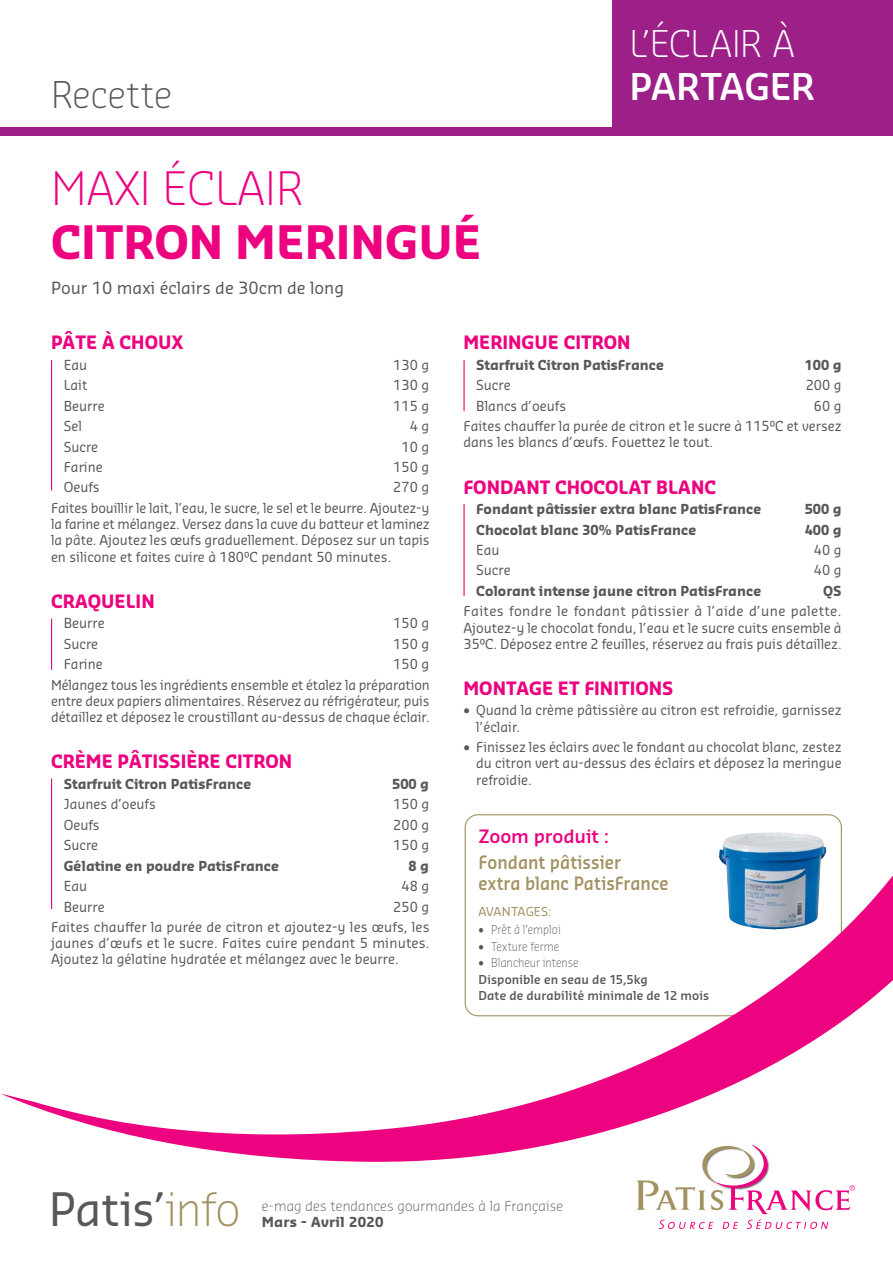
<style>
.page{position:relative;width:893px;height:1263px;background:#fff}
.page>*{position:absolute;margin:0;border:0;box-sizing:border-box;transform-origin:0 0}
.t1{font:700 45px "Sansa Pro";color:#ed0280}
.t2{font:45px "Sansa Std";letter-spacing:-.02em;color:#57585a}
.t3{font:300 45px "Sansa Pro";color:#ed0280}
.t4{font:300 36px/43.2px "Sansa Std";letter-spacing:-.015em;color:#fff}
.t5{font:300 36px "Sansa Std";letter-spacing:.005em;color:#57585a}
.t6{font:700 18px "Sansa Pro";color:#ed0280}
.t7{font:600 18px/21.6px "Sansa Std";letter-spacing:.005em;color:#a29161;scale:.9 1}
.inleiding_sansa{font:600 18px "Sansa Std";letter-spacing:-.005em;color:#ed0280}
.t8{font:16.5px "Sansa Pro";color:#57585a}
.t9{font:13.5px/16.2px "Sansa Pro";color:#57585a;text-align:justify}
.t10{font:13.5px/16.2px "Sansa Pro";color:#57585a;text-align:justify;scale:.96 1}
.t11{font:700 13.5px "Sansa Pro";color:#57585a}
.t12{font:300 13.5px "Sansa Std";letter-spacing:.01em;color:#57585a}
.t13{font:700 13.5px "Sansa Std";letter-spacing:.02em;color:#57585a}
.inleiding_sansa-2{font:600 12px "Sansa Std";letter-spacing:.01em;color:#57585a}
.t14{font:300 12px "Sansa Std";letter-spacing:.005em;color:#57585a;scale:.9 1}
.inleiding_sansa-3{font:12px "Sansa Std";color:#a29161}
.s1{font-weight:600}
.s2{font-weight:300;color:#a29161}
</style>
<div class="page">
<div style="left:0;top:128px;width:893px;height:8px;background:#9d2089"></div>
<svg style="left:636px;top:1163px;width:219px;height:66px"></svg>
<hr style="left:51px;top:360px;width:1px;height:130px;background:#ed0280">
<hr style="left:51px;top:619px;width:1px;height:51px;background:#ed0280">
<hr style="left:463px;top:360px;width:2px;height:51px;background:#ed0280">
<hr style="left:463px;top:504px;width:2px;height:92px;background:#ed0280">
<hr style="left:51px;top:778px;width:1px;height:131px;background:#ed0280">
<div style="left:612px;top:0;width:281px;height:128px;background:#9d2089"></div>
<img style="left:719px;top:832px;width:107px;height:29px">
<svg style="left:0;top:861px;width:893px;height:302px"></svg>
<p class="t5" style="left:51px;top:71px;width:123px">Recette</p>
<p class="t3" style="left:51px;top:159px;width:254px">MAXI ÉCLAIR</p>
<p class="t1" style="left:51px;top:213px;width:432px">CITRON MERINGUÉ</p>
<p class="t8" style="left:51px;top:277px;width:295px">Pour 10 maxi éclairs de 30cm de long</p>
<p class="t4" style="left:629px;top:20px;width:187px">L’ÉCLAIR À<br><span class="s1">PARTAGER</span></p>
<p class="t6" style="left:51px;top:331px;width:134px">PÂTE À CHOUX</p>
<p class="t9" style="left:64px;top:356px;width:25px">Eau</p>
<p class="t9" style="left:393px;top:356px;width:37px">130 g</p>
<p class="t9" style="left:64px;top:377px;width:25px">Lait</p>
<p class="t9" style="left:393px;top:377px;width:37px">130 g</p>
<p class="t9" style="left:64px;top:397px;width:42px">Beurre</p>
<p class="t9" style="left:393px;top:397px;width:37px">115 g</p>
<p class="t9" style="left:64px;top:417px;width:20px">Sel</p>
<p class="t9" style="left:410px;top:417px;width:21px">4 g</p>
<p class="t9" style="left:64px;top:438px;width:36px">Sucre</p>
<p class="t9" style="left:401px;top:438px;width:29px">10 g</p>
<p class="t9" style="left:64px;top:458px;width:40px">Farine</p>
<p class="t9" style="left:393px;top:458px;width:37px">150 g</p>
<p class="t9" style="left:64px;top:479px;width:37px">Oeufs</p>
<p class="t9" style="left:393px;top:479px;width:37px">270 g</p>
<p class="t10" style="left:51px;top:499px;width:396px">Faites bouillir le lait, l’eau, le sucre, le sel et le beurre. Ajoutez-y la farine et mélangez. Versez dans la cuve du batteur et laminez la pâte. Ajoutez les œufs graduellement. Déposez sur un tapis en silicone et faites cuire à 180°C pendant 50 minutes.</p>
<p class="t6" style="left:51px;top:589px;width:105px">CRAQUELIN</p>
<p class="t9" style="left:64px;top:615px;width:42px">Beurre</p>
<p class="t9" style="left:393px;top:615px;width:37px">150 g</p>
<p class="t9" style="left:64px;top:635px;width:36px">Sucre</p>
<p class="t9" style="left:393px;top:635px;width:37px">150 g</p>
<p class="t9" style="left:64px;top:656px;width:40px">Farine</p>
<p class="t9" style="left:393px;top:656px;width:37px">150 g</p>
<p class="t10" style="left:51px;top:676px;width:396px">Mélangez tous les ingrédients ensemble et étalez la préparation entre deux papiers alimentaires. Réservez au réfrigérateur, puis détaillez et déposez le croustillant au-dessus de chaque éclair.</p>
<p class="t6" style="left:51px;top:750px;width:243px">CRÈME PÂTISSIÈRE CITRON</p>
<p class="t11" style="left:64px;top:775px;width:189px">Starfruit Citron PatisFrance</p>
<p class="t11" style="left:392px;top:775px;width:38px">500 g</p>
<p class="t9" style="left:64px;top:796px;width:94px">Jaunes d’oeufs</p>
<p class="t9" style="left:393px;top:796px;width:37px">150 g</p>
<p class="t9" style="left:64px;top:816px;width:37px">Oeufs</p>
<p class="t9" style="left:393px;top:816px;width:37px">200 g</p>
<p class="t9" style="left:64px;top:836px;width:36px">Sucre</p>
<p class="t9" style="left:393px;top:836px;width:37px">150 g</p>
<p class="t11" style="left:64px;top:857px;width:217px">Gélatine en poudre PatisFrance</p>
<p class="t11" style="left:409px;top:857px;width:22px">8 g</p>
<p class="t9" style="left:64px;top:877px;width:25px">Eau</p>
<p class="t9" style="left:401px;top:877px;width:29px">48 g</p>
<p class="t9" style="left:64px;top:898px;width:42px">Beurre</p>
<p class="t9" style="left:393px;top:898px;width:37px">250 g</p>
<p class="t9" style="left:51px;top:918px;width:380px">Faites chauffer la purée de citron et ajoutez-y les œufs, les jaunes d’œufs et le sucre. Faites cuire pendant 5 minutes.<br>Ajoutez la gélatine hydratée et mélangez avec le beurre.</p>
<p class="t6" style="left:463px;top:331px;width:169px">MERINGUE CITRON</p>
<p class="t11" style="left:476px;top:356px;width:189px">Starfruit Citron PatisFrance</p>
<p class="t11" style="left:805px;top:356px;width:38px">100 g</p>
<p class="t9" style="left:476px;top:377px;width:36px">Sucre</p>
<p class="t9" style="left:806px;top:377px;width:37px">200 g</p>
<p class="t9" style="left:476px;top:397px;width:91px">Blancs d’oeufs</p>
<p class="t9" style="left:814px;top:397px;width:29px">60 g</p>
<p class="t9" style="left:463px;top:417px;width:380px">Faites chauffer la purée de citron et le sucre à 115°C et versez dans les blancs d’œufs. Fouettez le tout.</p>
<p class="t6" style="left:463px;top:475px;width:254px">FONDANT CHOCOLAT BLANC</p>
<p class="t11" style="left:476px;top:500px;width:287px">Fondant pâtissier extra blanc PatisFrance</p>
<p class="t11" style="left:805px;top:500px;width:38px">500 g</p>
<p class="t11" style="left:476px;top:521px;width:222px">Chocolat blanc 30% PatisFrance</p>
<p class="t11" style="left:805px;top:521px;width:38px">400 g</p>
<p class="t9" style="left:476px;top:541px;width:25px">Eau</p>
<p class="t9" style="left:814px;top:541px;width:29px">40 g</p>
<p class="t9" style="left:476px;top:562px;width:36px">Sucre</p>
<p class="t9" style="left:814px;top:562px;width:29px">40 g</p>
<p class="t11" style="left:476px;top:582px;width:287px">Colorant intense jaune citron PatisFrance</p>
<p class="t11" style="left:823px;top:582px;width:20px">QS</p>
<p class="t9" style="left:463px;top:603px;width:380px">Faites fondre le fondant pâtissier à l’aide d’une palette.<br>Ajoutez-y le chocolat fondu, l’eau et le sucre cuits ensemble à 35°C. Déposez entre 2 feuilles, réservez au frais puis détaillez.</p>
<p class="t6" style="left:463px;top:676px;width:211px">MONTAGE ET FINITIONS</p>
<p class="t9" style="left:476px;top:702px;width:367px;text-indent:-13px">• Quand la crème pâtissière au citron est refroidie, garnissez l’éclair.</p>
<p class="t9" style="left:476px;top:738px;width:367px;text-indent:-13px">• Finissez les éclairs avec le fondant au chocolat blanc, zestez du citron vert au-dessus des éclairs et déposez la meringue refroidie.</p>
<p class="inleiding_sansa" style="left:478px;top:824px;width:132px">Zoom produit :</p>
<p class="t7" style="left:478px;top:850px;width:213px">Fondant pâtissier<br>extra blanc PatisFrance</p>
<p class="inleiding_sansa-3" style="left:478px;top:903px;width:74px">AVANTAGES:</p>
<p class="t14" style="left:478px;top:922px;width:93px">• Prêt à l’emploi</p>
<p class="t14" style="left:478px;top:938px;width:91px">• Texture ferme</p>
<p class="t14" style="left:478px;top:955px;width:113px">• Blancheur intense</p>
<p class="inleiding_sansa-2" style="left:478px;top:971px;width:171px">Disponible en seau de 15,5kg</p>
<p class="inleiding_sansa-2" style="left:478px;top:988px;width:232px">Date de durabilité minimale de 12 mois</p>
<p class="t2" style="left:49px;top:1180px;width:193px">Patis’<span class="s2">info</span></p>
<p class="t12" style="left:262px;top:1197px;width:303px">e-mag des tendances gourmandes à la Française</p>
<p class="t13" style="left:262px;top:1213px;width:123px">Mars - Avril 2020</p>
</div>
